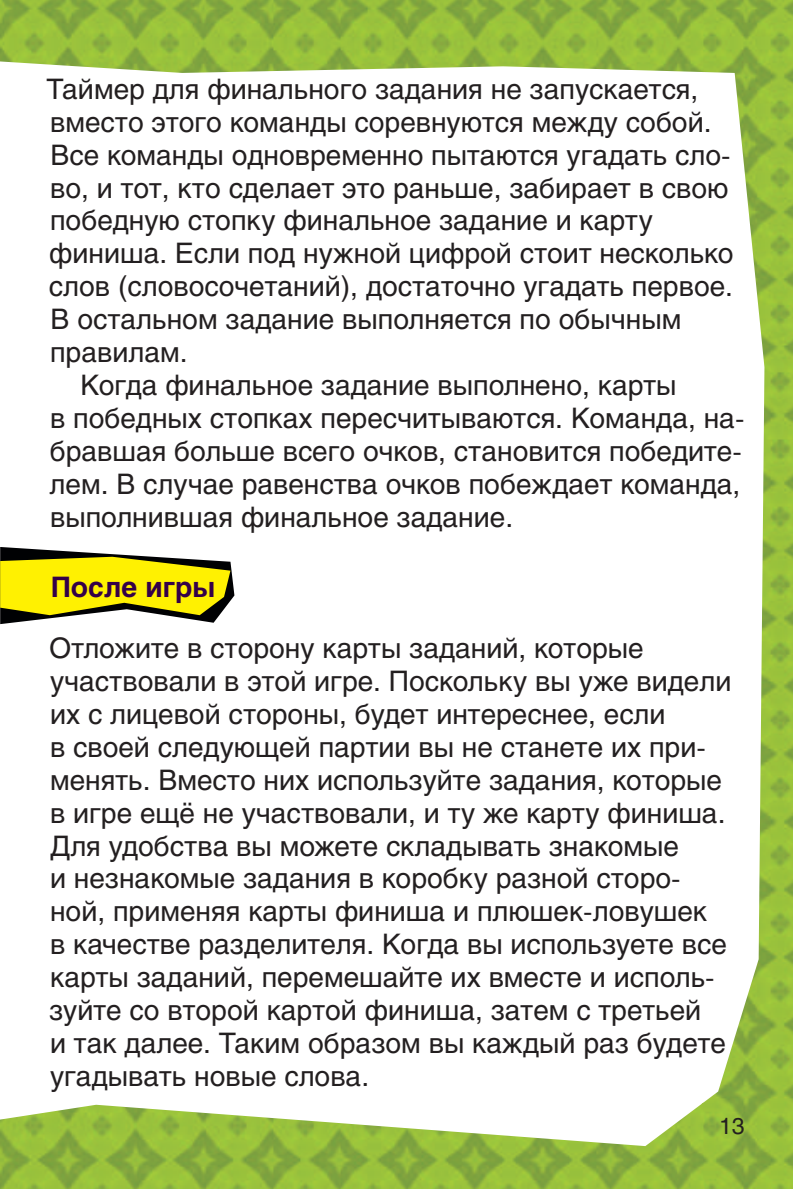
<style>
.page{position:relative;width:793px;height:1189px;background:#fff}
.page>*{position:absolute;margin:0;border:0;box-sizing:border-box;transform-origin:0 0}
.t1{font:28px/32.9px "Helios";color:#231f20}
.t2{font:700 28px "Helios";color:#340048}
.t3{font:22.75px "Helios";color:#231f20}
</style>
<div class="page">
<img style="left:703px;top:0;width:90px;height:1189px">
<img style="left:0;top:0;width:703px;height:73px">
<img style="left:0;top:1103px;width:703px;height:86px">
<svg style="left:0;top:547px;width:234px;height:77px"></svg>
<p class="t1" style="left:47px;top:72px;width:653px">Таймер для финального задания не запускается,</p>
<p class="t1" style="left:50px;top:105px;width:663px">вместо этого команды соревнуются между собой.</p>
<p class="t1" style="left:51px;top:138px;width:681px">Все команды одновременно пытаются угадать сло-</p>
<p class="t1" style="left:50px;top:171px;width:680px">во, и тот, кто сделает это раньше, забирает в свою</p>
<p class="t1" style="left:50px;top:204px;width:604px">победную стопку финальное задание и карту</p>
<p class="t1" style="left:49px;top:237px;width:685px">финиша. Если под нужной цифрой стоит несколько</p>
<p class="t1" style="left:49px;top:270px;width:685px">слов (словосочетаний), достаточно угадать первое.</p>
<p class="t1" style="left:51px;top:303px;width:632px">В остальном задание выполняется по обычным</p>
<p class="t1" style="left:50px;top:335px;width:139px">правилам.</p>
<p class="t1" style="left:80px;top:368px;width:598px">Когда финальное задание выполнено, карты</p>
<p class="t1" style="left:50px;top:401px;width:696px">в победных стопках пересчитываются. Команда, на-</p>
<p class="t1" style="left:50px;top:434px;width:693px">бравшая больше всего очков, становится победите-</p>
<p class="t1" style="left:50px;top:467px;width:692px">лем. В случае равенства очков побеждает команда,</p>
<p class="t1" style="left:50px;top:500px;width:464px">выполнившая финальное задание.</p>
<p class="t2" style="left:51px;top:571px;width:166px">После игры</p>
<p class="t1" style="left:49px;top:632px;width:684px">Отложите в сторону карты заданий, которые участвовали в этой игре. Поскольку вы уже видели их с лицевой стороны, будет интереснее, если<br>в своей следующей партии вы не станете их при&shy;менять. Вместо них используйте задания, которые в игре ещё не участвовали, и ту же карту финиша.<br>Для удобства вы можете складывать знакомые<br>и незнакомые задания в коробку разной сторо&shy;ной, применяя карты финиша и плюшек-ловушек<br>в качестве разделителя. Когда вы используете все карты заданий, перемешайте их вместе и исполь&shy;зуйте со второй картой финиша, затем с третьей<br>и так далее. Таким образом вы каждый раз будете угадывать новые слова.</p>
<p class="t3" style="left:719px;top:1112px;width:27px">13</p>
</div>
